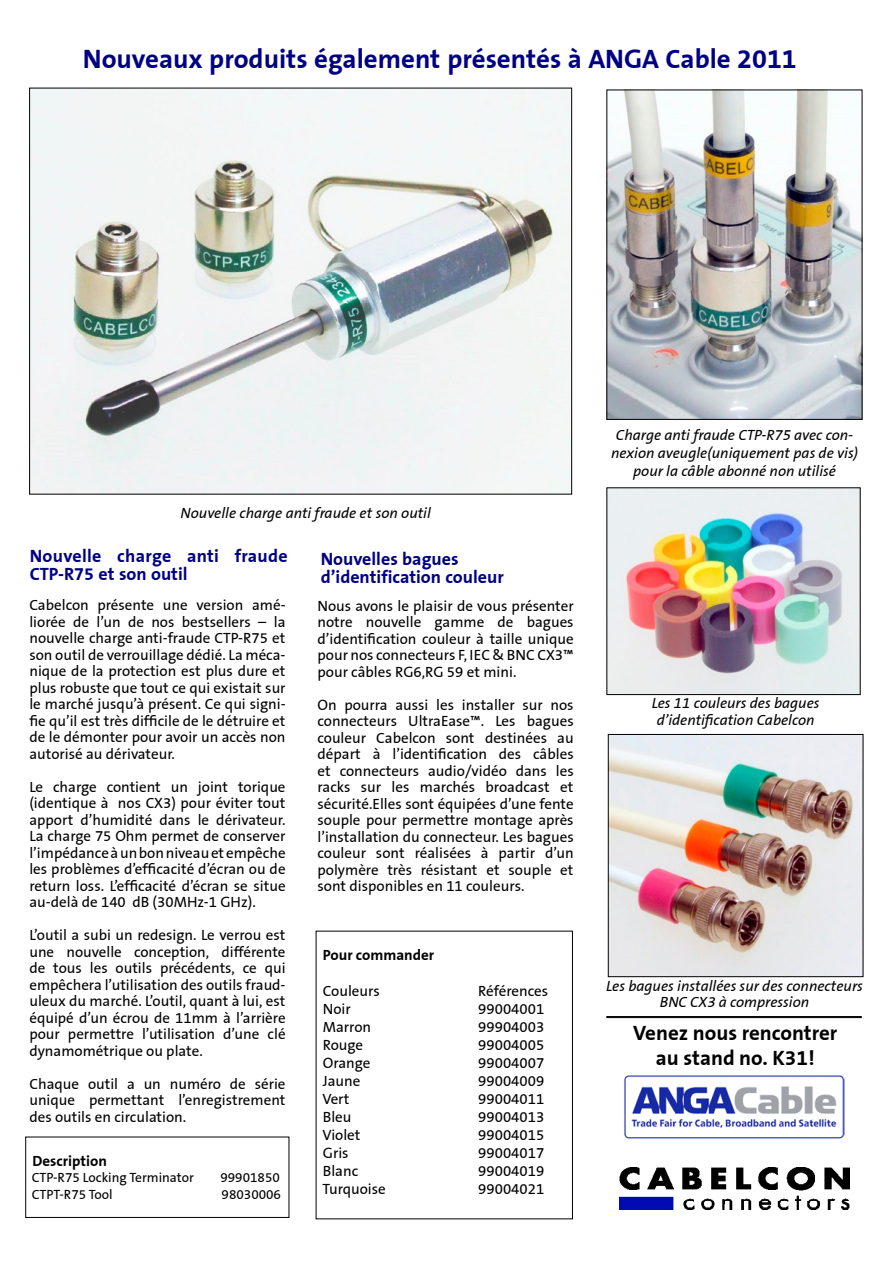
<style>
.page{position:relative;width:893px;height:1263px;background:#fff}
.page>*{position:absolute;margin:0;border:0;box-sizing:border-box;transform-origin:0 0}
.t1{font:700 27px "Corning Sans";color:#000084}
.t2{font:700 21px/25.2px "Corning Sans";color:#000;text-align:center}
.t3{font:700 18px/18px "Corning Sans";color:#000084}
.t4{font:15px/16.5px "Corning Sans";color:#000;text-align:justify}
.t5{font:italic 15px/16.5px "Corning Sans";color:#000;text-align:center}
.t6{font:700 15px "Corning Sans";color:#000}
.t7{font:13.5px "Corning Sans";color:#000}
</style>
<div class="page">
<img style="left:619px;top:1168px;width:231px;height:42px">
<img style="left:609px;top:490px;width:249px;height:203px">
<img style="left:610px;top:736px;width:251px;height:239px">
<div style="left:608px;top:734px;width:255px;height:243px;border:1px solid #000"></div>
<img style="left:31px;top:90px;width:539px;height:402px">
<img style="left:609px;top:92px;width:251px;height:326px">
<img style="left:624px;top:1075px;width:220px;height:64px">
<div style="left:607px;top:1016px;width:254px;height:2px;border:1px solid #000"></div>
<h1 class="t1" style="left:83px;top:44px;width:715px">Nouveaux produits également présentés à ANGA Cable 2011</h1>
<p class="t5" style="left:181px;top:505px;width:252px">Nouvelle charge anti fraude et son outil</p>
<p class="t3" style="left:30px;top:547px;width:259px">Nouvelle charge anti fraude<br>CTP-R75 et son outil</p>
<p class="t4" style="left:29px;top:597px;width:258px">Cabelcon présente une version amé&shy;liorée de l’un de nos bestsellers – la nouvelle charge anti-fraude CTP-R75 et son outil de verrouillage dédié. La méca&shy;nique de la protection est plus dure et plus robuste que tout ce qui existait sur le marché jusqu’à présent. Ce qui signi&shy;fie qu’il est très difficile de le détruire et de le démonter pour avoir un accès non autorisé au dérivateur.</p>
<p class="t4" style="left:29px;top:779px;width:258px">Le charge contient un joint torique (identique à nos CX3) pour éviter tout apport d’humidité dans le dérivateur.<br>La charge 75 Ohm permet de conserver l’impédance à un bon niveau et empêche les problèmes d’efficacité d’écran ou de return loss. L’efficacité d’écran se situe au-delà de 140 dB (30MHz-1 GHz).</p>
<p class="t4" style="left:29px;top:927px;width:258px">L’outil a subi un redesign. Le verrou est une nouvelle conception, différente de tous les outils précédents, ce qui empêchera l’utilisation des outils fraud&shy;uleux du marché. L’outil, quant à lui, est équipé d’un écrou de 11mm à l’arrière pour permettre l’utilisation d’une clé dynamométrique ou plate.</p>
<p class="t4" style="left:29px;top:1076px;width:258px">Chaque outil a un numéro de série unique permettant l’enregistrement des outils en circulation.</p>
<p class="t6" style="left:32px;top:1152px;width:76px">Description</p>
<p class="t7" style="left:32px;top:1170px;width:164px">CTP-R75 Locking Terminator</p>
<p class="t7" style="left:220px;top:1170px;width:61px">99901850</p>
<p class="t7" style="left:32px;top:1186px;width:82px">CTPT-R75 Tool</p>
<p class="t7" style="left:222px;top:1186px;width:61px">98030006</p>
<p class="t3" style="left:321px;top:550px;width:185px">Nouvelles bagues d’identification couleur</p>
<p class="t4" style="left:317px;top:597px;width:258px">Nous avons le plaisir de vous présenter notre nouvelle gamme de bagues d’identification couleur à taille unique pour nos connecteurs F, IEC &amp; BNC CX3™ pour câbles RG6,RG 59 et mini.</p>
<p class="t4" style="left:317px;top:696px;width:258px">On pourra aussi les installer sur nos connecteurs UltraEase™. Les bagues couleur Cabelcon sont destinées au départ à l’identification des câbles et connecteurs audio/vidéo dans les racks sur les marchés broadcast et sécurité.Elles sont équipées d’une fente souple pour permettre montage après l’installation du connecteur. Les bagues couleur sont réalisées à partir d’un polymère très résistant et souple et sont disponibles en 11 couleurs.</p>
<p class="t6" style="left:323px;top:946px;width:113px">Pour commander</p>
<p class="t4" style="left:323px;top:983px;width:59px">Couleurs</p>
<p class="t4" style="left:478px;top:983px;width:72px">Références</p>
<p class="t4" style="left:323px;top:1001px;width:30px">Noir</p>
<p class="t4" style="left:478px;top:1001px;width:67px">99004001</p>
<p class="t4" style="left:323px;top:1019px;width:50px">Marron</p>
<p class="t4" style="left:478px;top:1019px;width:67px">99904003</p>
<p class="t4" style="left:323px;top:1037px;width:42px">Rouge</p>
<p class="t4" style="left:478px;top:1037px;width:67px">99004005</p>
<p class="t4" style="left:323px;top:1055px;width:49px">Orange</p>
<p class="t4" style="left:478px;top:1055px;width:67px">99004007</p>
<p class="t4" style="left:323px;top:1073px;width:39px">Jaune</p>
<p class="t4" style="left:478px;top:1073px;width:67px">99004009</p>
<p class="t4" style="left:322px;top:1091px;width:29px">Vert</p>
<p class="t4" style="left:478px;top:1091px;width:67px">99004011</p>
<p class="t4" style="left:323px;top:1109px;width:30px">Bleu</p>
<p class="t4" style="left:478px;top:1109px;width:67px">99004013</p>
<p class="t4" style="left:322px;top:1127px;width:40px">Violet</p>
<p class="t4" style="left:478px;top:1127px;width:67px">99004015</p>
<p class="t4" style="left:323px;top:1145px;width:27px">Gris</p>
<p class="t4" style="left:478px;top:1145px;width:67px">99004017</p>
<p class="t4" style="left:323px;top:1163px;width:37px">Blanc</p>
<p class="t4" style="left:478px;top:1163px;width:67px">99004019</p>
<p class="t4" style="left:322px;top:1181px;width:65px">Turquoise</p>
<p class="t4" style="left:478px;top:1181px;width:67px">99004021</p>
<p class="t5" style="left:611px;top:426px;width:248px;line-height:18px">Charge anti fraude CTP-R75 avec con&shy;nexion aveugle(uniquement pas de vis) pour la câble abonné non utilisé</p>
<p class="t5" style="left:652px;top:695px;width:169px">Les 11 couleurs des bagues d’identification Cabelcon</p>
<p class="t5" style="left:606px;top:978px;width:258px">Les bagues installées sur des connecteurs<br>BNC CX3 à compression</p>
<h2 class="t2" style="left:633px;top:1020px;width:205px">Venez nous rencontrer au stand no. K31!</h2>
</div>
